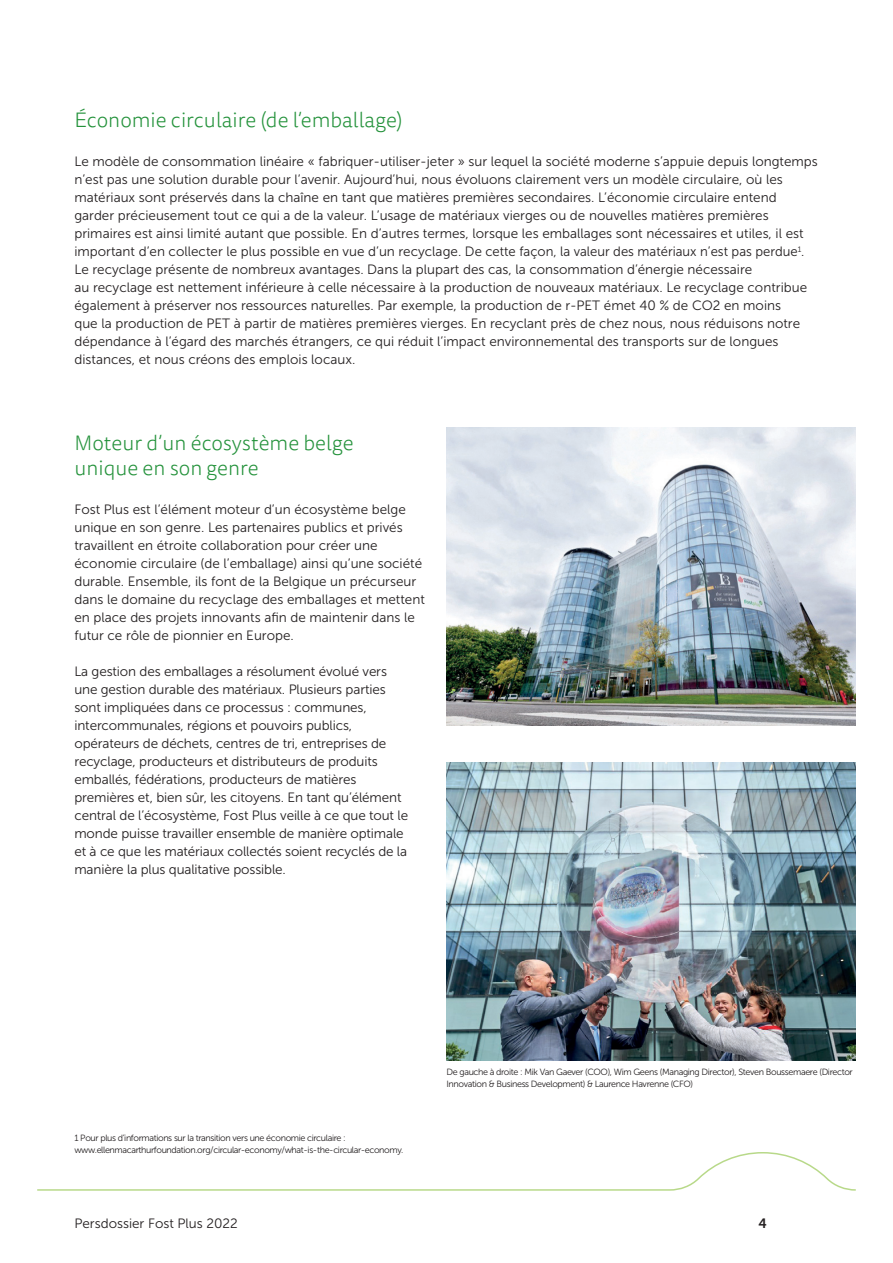
<style>
.page{position:relative;width:893px;height:1263px;background:#fff}
.page>*{position:absolute;margin:0;border:0;box-sizing:border-box;transform-origin:0 0}
.t1{font:300 21px/25.2px "Tisa Sans Pro";color:#24923b}
.t2{font:13.5px/18px "Museo Sans 300";color:#231f20}
.t3{font:13.5px "Museo Sans 700";color:#231f20}
.t4{font:9px/12px "Museo Sans 300";letter-spacing:-.04em;color:#231f20}
</style>
<div class="page">
<svg style="left:37px;top:1152px;width:819px;height:39px"></svg>
<img style="left:446px;top:428px;width:410px;height:297px">
<img style="left:446px;top:763px;width:410px;height:297px">
<h1 class="t1" style="left:74px;top:108px;width:330px">Économie circulaire (de l’emballage)</h1>
<p class="t2" style="left:74px;top:153px;width:745px">Le modèle de consommation linéaire « fabriquer-utiliser-jeter » sur lequel la société moderne s’appuie depuis longtemps n’est pas une solution durable pour l’avenir. Aujourd’hui, nous évoluons clairement vers un modèle circulaire, où les matériaux sont préservés dans la chaîne en tant que matières premières secondaires. L’économie circulaire entend garder précieusement tout ce qui a de la valeur. L’usage de matériaux vierges ou de nouvelles matières premières primaires est ainsi limité autant que possible. En d’autres termes, lorsque les emballages sont nécessaires et utiles, il est important d’en collecter le plus possible en vue d’un recyclage. De cette façon, la valeur des matériaux n’est pas perdue<sup>1</sup>.<br>Le recyclage présente de nombreux avantages. Dans la plupart des cas, la consommation d’énergie nécessaire<br>au recyclage est nettement inférieure à celle nécessaire à la production de nouveaux matériaux. Le recyclage contribue également à préserver nos ressources naturelles. Par exemple, la production de r-PET émet 40 % de CO2 en moins<br>que la production de PET à partir de matières premières vierges. En recyclant près de chez nous, nous réduisons notre dépendance à l’égard des marchés étrangers, ce qui réduit l’impact environnemental des transports sur de longues distances, et nous créons des emplois locaux.</p>
<h1 class="t1" style="left:74px;top:431px;width:281px">Moteur d’un écosystème belge unique en son genre</h1>
<p class="t2" style="left:74px;top:501px;width:352px">Fost Plus est l’élément moteur d’un écosystème belge unique en son genre. Les partenaires publics et privés travaillent en étroite collaboration pour créer une économie circulaire (de l’emballage) ainsi qu’une société durable. Ensemble, ils font de la Belgique un précurseur dans le domaine du recyclage des emballages et mettent en place des projets innovants afin de maintenir dans le futur ce rôle de pionnier en Europe.</p>
<p class="t2" style="left:74px;top:663px;width:335px">La gestion des emballages a résolument évolué vers une gestion durable des matériaux. Plusieurs parties sont impliquées dans ce processus : communes, intercommunales, régions et pouvoirs publics, opérateurs de déchets, centres de tri, entreprises de recyclage, producteurs et distributeurs de produits emballés, fédérations, producteurs de matières premières et, bien sûr, les citoyens. En tant qu’élément central de l’écosystème, Fost Plus veille à ce que tout le monde puisse travailler ensemble de manière optimale et à ce que les matériaux collectés soient recyclés de la manière la plus qualitative possible.</p>
<p class="t4" style="left:74px;top:1132px;width:331px">1 Pour plus d’informations sur la transition vers une économie circulaire : www.ellenmacarthurfoundation.org/circular-economy/what-is-the-circular-economy.</p>
<p class="t4" style="left:446px;top:1066px;width:408px">De gauche à droite : Mik Van Gaever (COO), Wim Geens (Managing Director), Steven Boussemaere (Director<br>Innovation &amp; Business Development) &amp; Laurence Havrenne (CFO)</p>
<p class="t2" style="left:74px;top:1214px;width:165px">Persdossier Fost Plus 2022</p>
<p class="t3" style="left:759px;top:1216px;width:10px">4</p>
</div>
